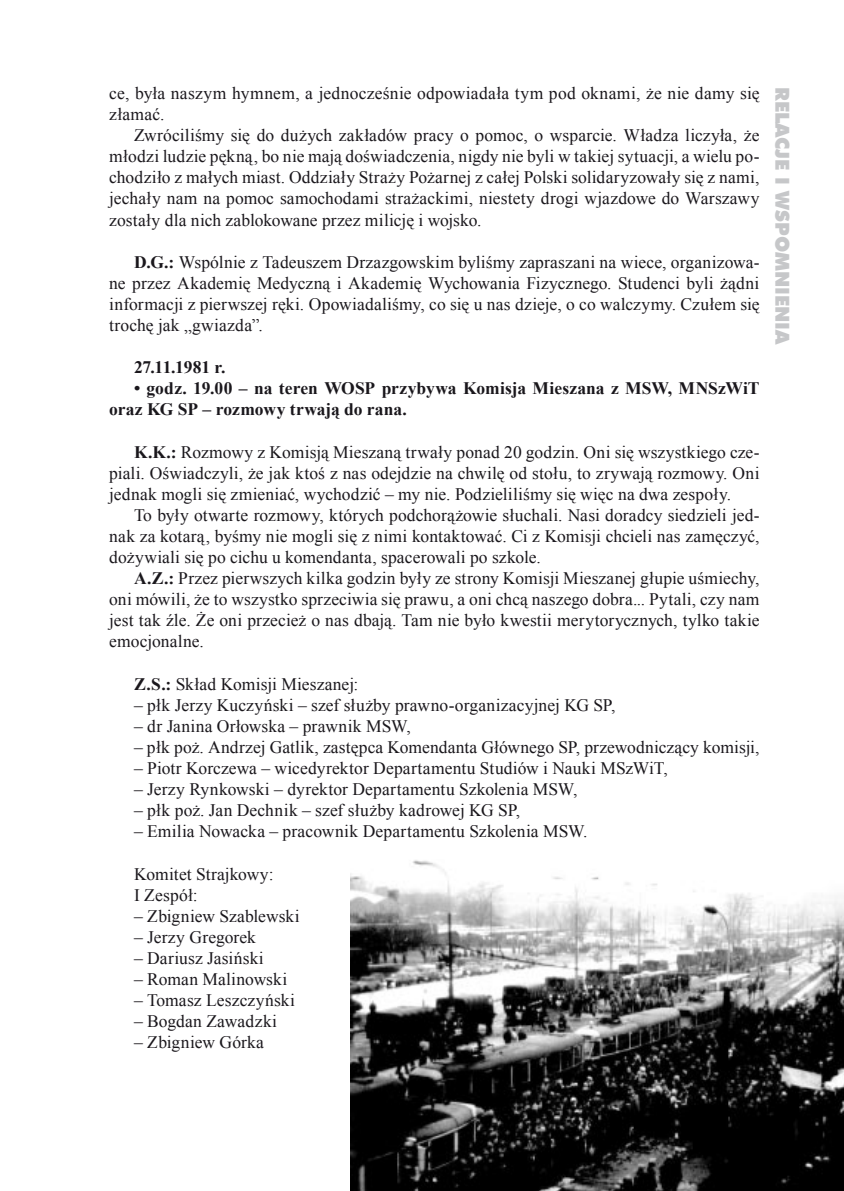
<style>
.page{position:relative;width:844px;height:1191px;background:#fff}
.page>*{position:absolute;margin:0;border:0;box-sizing:border-box;transform-origin:0 0}
.t1{font:19.25px "Futura X Blk EU";color:#c6c7c9}
.t2{font:17.5px/21px "Times New Roman";letter-spacing:.005em;color:#1a171c;text-align:justify}
.t3{font:700 17.5px/21px "Times New Roman";color:#1a171c}
.s1{font-weight:700}
</style>
<div class="page">
<img style="left:351px;top:860px;width:492px;height:331px">
<p class="t2" style="left:109px;top:82px;width:651px">ce, była naszym hymnem, a jednocześnie odpowiadała tym pod oknami, że nie damy się złamać.</p>
<p class="t2" style="left:109px;top:124px;width:651px;text-indent:25px">Zwróciliśmy się do dużych zakładów pracy o pomoc, o wsparcie. Władza liczyła, że młodzi ludzie pękną, bo nie mają doświadczenia, nigdy nie byli w takiej sytuacji, a wielu po&shy;chodziło z małych miast. Oddziały Straży Pożarnej z całej Polski solidaryzowały się z nami, jechały nam na pomoc samochodami strażackimi, niestety drogi wjazdowe do Warszawy zostały dla nich zablokowane przez milicję i wojsko.</p>
<p class="t2" style="left:109px;top:251px;width:651px;text-indent:25px"><span class="s1">D.G.:</span> Wspólnie z Tadeuszem Drzazgowskim byliśmy zapraszani na wiece, organizowa&shy;ne przez Akademię Medyczną i Akademię Wychowania Fizycznego. Studenci byli żądni informacji z pierwszej ręki. Opowiadaliśmy, co się u nas dzieje, o co walczymy. Czułem się trochę jak „gwiazda”.</p>
<p class="t3" style="left:134px;top:356px;width:93px">27.11.1981 r.</p>
<p class="t3" style="left:109px;top:377px;width:651px;text-indent:25px">• godz. 19.00 – na teren WOSP przybywa Komisja Mieszana z MSW, MNSzWiT oraz KG SP – rozmowy trwają do rana.</p>
<p class="t2" style="left:109px;top:441px;width:651px;text-indent:25px"><span class="s1">K.K.:</span> Rozmowy z Komisją Mieszaną trwały ponad 20 godzin. Oni się wszystkiego cze&shy;piali. Oświadczyli, że jak ktoś z nas odejdzie na chwilę od stołu, to zrywają rozmowy. Oni jednak mogli się zmieniać, wychodzić – my nie. Podzieliliśmy się więc na dwa zespoły.</p>
<p class="t2" style="left:109px;top:504px;width:651px;text-indent:25px">To były otwarte rozmowy, których podchorążowie słuchali. Nasi doradcy siedzieli jed&shy;nak za kotarą, byśmy nie mogli się z nimi kontaktować. Ci z Komisji chcieli nas zamęczyć, dożywiali się po cichu u komendanta, spacerowali po szkole.</p>
<p class="t2" style="left:109px;top:567px;width:651px;text-indent:25px"><span class="s1">A.Z.:</span> Przez pierwszych kilka godzin były ze strony Komisji Mieszanej głupie uśmiechy, oni mówili, że to wszystko sprzeciwia się prawu, a oni chcą naszego dobra... Pytali, czy nam jest tak źle. Że oni przecież o nas dbają. Tam nie było kwestii merytorycznych, tylko takie emocjonalne.</p>
<p class="t2" style="left:134px;top:673px;width:226px"><span class="s1">Z.S.:</span> Skład Komisji Mieszanej:</p>
<p class="t2" style="left:134px;top:694px;width:483px">– płk Jerzy Kuczyński – szef służby prawno-organizacyjnej KG SP,</p>
<p class="t2" style="left:134px;top:715px;width:278px">– dr Janina Orłowska – prawnik MSW,</p>
<p class="t2" style="left:134px;top:736px;width:627px">– płk poż. Andrzej Gatlik, zastępca Komendanta Głównego SP, przewodniczący komisji,</p>
<p class="t2" style="left:134px;top:757px;width:535px">– Piotr Korczewa – wicedyrektor Departamentu Studiów i Nauki MSzWiT,</p>
<p class="t2" style="left:134px;top:778px;width:445px">– Jerzy Rynkowski – dyrektor Departamentu Szkolenia MSW,</p>
<p class="t2" style="left:134px;top:799px;width:387px">– płk poż. Jan Dechnik – szef służby kadrowej KG SP,</p>
<p class="t2" style="left:134px;top:820px;width:455px">– Emilia Nowacka – pracownik Departamentu Szkolenia MSW.</p>
<p class="t2" style="left:134px;top:863px;width:141px">Komitet Strajkowy:<br>I Zespół:</p>
<p class="t2" style="left:134px;top:905px;width:167px">– Zbigniew Szablewski</p>
<p class="t2" style="left:134px;top:926px;width:123px">– Jerzy Gregorek</p>
<p class="t2" style="left:134px;top:947px;width:131px">– Dariusz Jasiński</p>
<p class="t2" style="left:134px;top:968px;width:155px">– Roman Malinowski</p>
<p class="t2" style="left:134px;top:989px;width:162px">– Tomasz Leszczyński</p>
<p class="t2" style="left:134px;top:1010px;width:144px">– Bogdan Zawadzki</p>
<p class="t2" style="left:134px;top:1031px;width:131px">– Zbigniew Górka</p>
<p class="t1" style="left:794px;top:87px;width:258px;rotate:90deg">RELACJE IWSPOMNIENIA</p>
</div>
